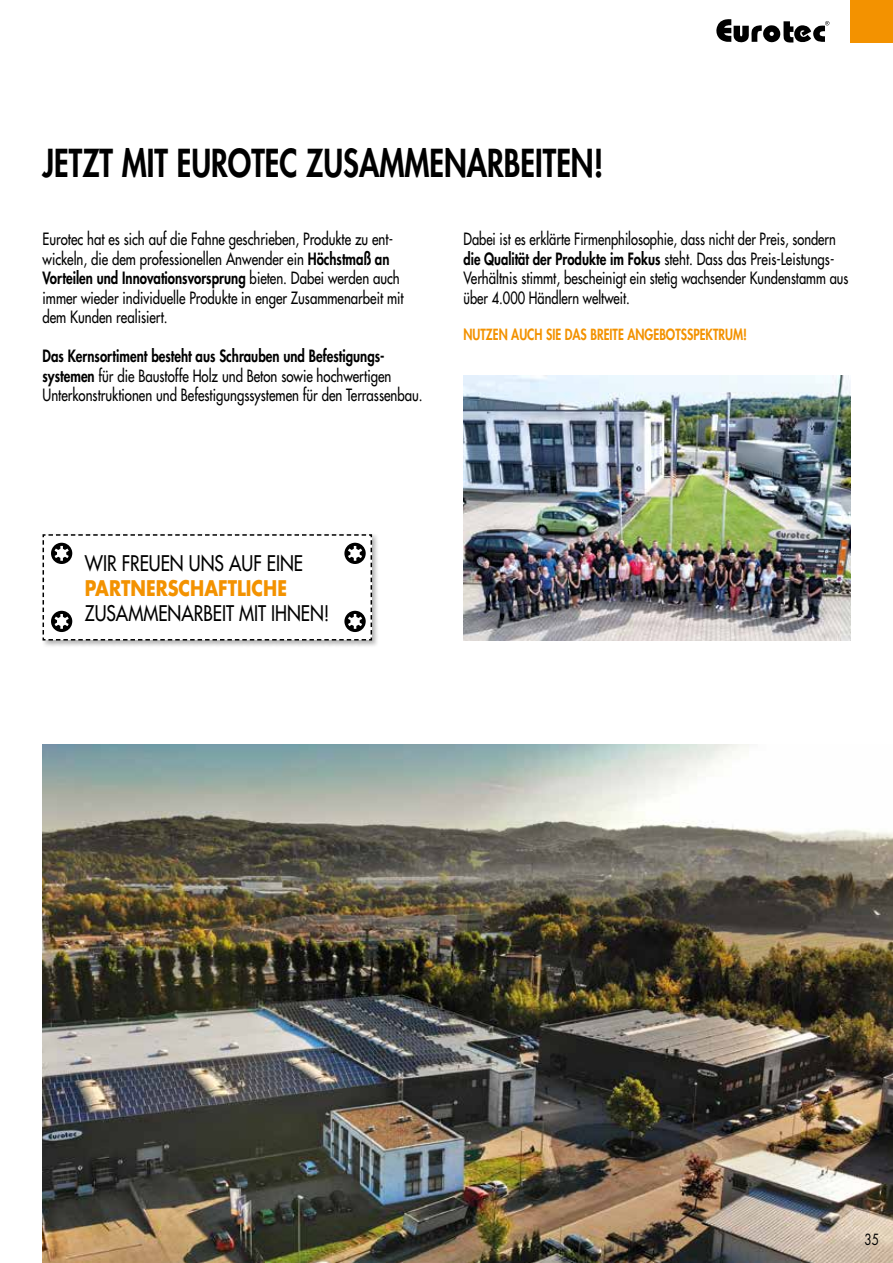
<style>
.page{position:relative;width:893px;height:1263px;background:#fff}
.page>*{position:absolute;margin:0;border:0;box-sizing:border-box;transform-origin:0 0}
.t1{font:800 37.5px "Futura Std";color:#000;scale:.8 1}
.t2{font:500 21px "Futura Std";color:#000;scale:.84 1}
.t3{font:700 21px "Futura Std";color:#f39200;scale:.84 1}
.t4{font:500 16.5px/19.5px "Futura Std";color:#000;scale:.8 1}
.t5{font:500 16.5px/19.5px "Futura Std";color:#000;scale:.78 1}
.t6{font:800 15px "Futura Std";color:#f39200;scale:.8 1}
.t7{font:15px "Futura Std";color:#000;scale:.8 1}
.s1{font-weight:800}
</style>
<div class="page">
<div style="left:850px;top:0;width:43px;height:43px;background:#f39200"></div>
<svg style="left:716px;top:19px;width:113px;height:24px"></svg>
<img style="left:43px;top:744px;width:850px;height:519px">
<img style="left:463px;top:375px;width:387px;height:265px">
<div style="left:41px;top:532px;width:338px;height:116px;background:#000;opacity:.3"></div>
<svg style="left:42px;top:533px;width:331px;height:108px"></svg>
<h1 class="t1" style="left:43px;top:140px;width:703px">JETZT MIT EUROTEC ZUSAMMENARBEITEN!</h1>
<p class="t4" style="left:43px;top:230px;width:453px">Eurotec hat es sich auf die Fahne geschrieben, Produkte zu ent&shy;wickeln, die dem professionellen Anwender ein <span class="s1">Höchstmaß an Vorteilen und Innovationsvorsprung</span> bieten. Dabei werden auch immer wieder individuelle Produkte in enger Zusammenarbeit mit dem Kunden realisiert.</p>
<p class="t4" style="left:43px;top:347px;width:477px"><span class="s1">Das Kernsortiment besteht aus Schrauben und Befestigungs&shy;systemen</span> für die Baustoffe Holz und Beton sowie hochwertigen<br>Unterkonstruktionen und Befestigungssystemen für den Terrassenbau.</p>
<p class="t5" style="left:463px;top:230px;width:495px">Dabei ist es erklärte Firmenphilosophie, dass nicht der Preis, sondern <span class="s1">die Qualität der Produkte im Fokus</span> steht. Dass das Preis-Leistungs-Verhältnis stimmt, bescheinigt ein stetig wachsender Kundenstamm aus über 4.000 Händlern weltweit.</p>
<p class="t6" style="left:463px;top:325px;width:356px">NUTZEN AUCH SIE DAS BREITE ANGEBOTSSPEKTRUM!</p>
<p class="t2" style="left:85px;top:550px;width:261px">WIR FREUEN UNS AUF EINE</p>
<p class="t3" style="left:85px;top:574px;width:242px">PARTNERSCHAFTLICHE</p>
<p class="t2" style="left:85px;top:600px;width:293px">ZUSAMMENARBEIT MIT IHNEN!</p>
<p class="t7" style="left:865px;top:1230px;width:20px">35</p>
</div>
